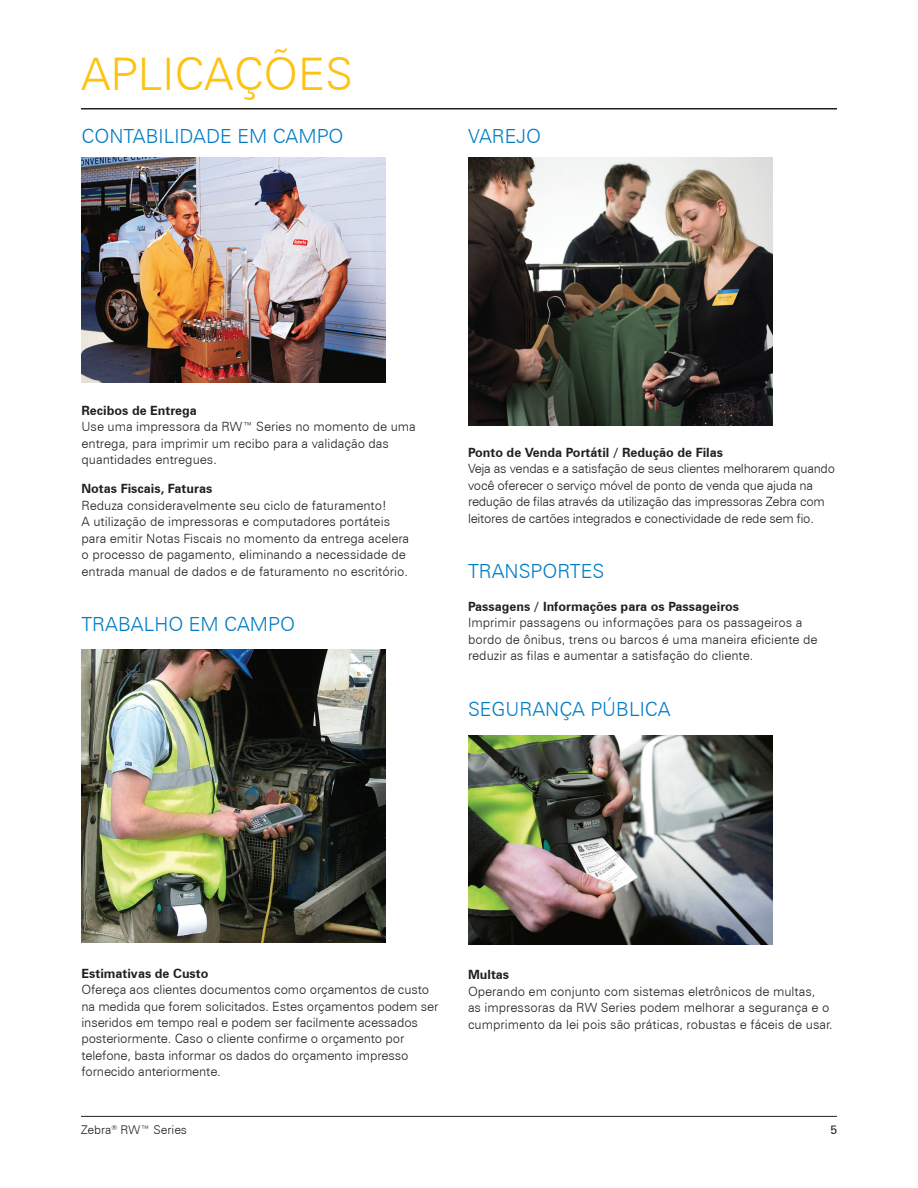
<style>
.page{position:relative;width:918px;height:1188px;background:#fff}
.page>*{position:absolute;margin:0;border:0;box-sizing:border-box;transform-origin:0 0}
.t1{font:300 45px "Zurich BT";color:#fec210}
.t2{font:300 19.5px "Zurich BT";color:#007cc2}
.t3{font:300 12.75px/16.5px "Zurich BT";letter-spacing:-.01em;color:#231f20}
.t4{font:700 12.75px "Zurich BT";color:#231f20}
.t5{font:300 12px "Zurich BT";color:#231f20}
.t6{font:12px "Zurich BT";color:#231f20}
</style>
<div class="page">
<hr style="left:81px;top:1116px;width:756px;height:1px;background:#231f20">
<img style="left:81px;top:158px;width:305px;height:224px">
<img style="left:82px;top:650px;width:304px;height:292px">
<hr style="left:81px;top:108px;width:756px;height:2px;background:#231f20">
<img style="left:468px;top:158px;width:304px;height:268px">
<img style="left:468px;top:735px;width:304px;height:210px">
<h1 class="t1" style="left:81px;top:47px;width:268px">Aplicações</h1>
<h2 class="t2" style="left:81px;top:125px;width:264px">Contabilidade em Campo</h2>
<h2 class="t2" style="left:468px;top:125px;width:75px">Var ejo</h2>
<p class="t4" style="left:81px;top:402px;width:117px">Recibos de Entrega</p>
<p class="t3" style="left:81px;top:418px;width:336px">Use uma impressora da RW™ Series no momento de uma entrega, para imprimir um recibo para a validação das quantidades entregues.</p>
<p class="t4" style="left:81px;top:481px;width:132px">Notas Fiscais, Faturas</p>
<p class="t3" style="left:81px;top:497px;width:329px">Reduza consideravelmente seu ciclo de faturamento!<br>A utilização de impressoras e computadores portáteis para emitir N otas Fiscais no momento da entrega acelera o processo de pagamento, eliminando a necessidade de entrada manual de dados e de faturamento no escritório.</p>
<h2 class="t2" style="left:81px;top:612px;width:215px">Trabalho em Campo</h2>
<p class="t4" style="left:468px;top:444px;width:257px">Ponto de Venda Portátil / Redução de Filas</p>
<p class="t3" style="left:468px;top:460px;width:369px">Veja as vendas e a satisfação de seus clientes melhorarem quando você oferecer o serviço móvel de ponto de venda que ajuda na redução de filas através da utilização das impressoras Zebra com leitores de cartões integrados e conectividade de rede sem fio.</p>
<h2 class="t2" style="left:468px;top:559px;width:136px">Transportes</h2>
<p class="t4" style="left:468px;top:598px;width:273px">Passagens / Informações para os Passageiros</p>
<p class="t3" style="left:468px;top:614px;width:351px">I mprimir passagens ou informações para os passageiros a bordo de ônibus, trens ou barcos é uma maneira eficiente de reduzir as filas e aumentar a satisfação do cliente.</p>
<h2 class="t2" style="left:468px;top:697px;width:204px">Segurança Pública</h2>
<p class="t4" style="left:81px;top:965px;width:129px">Estimativas de Custo</p>
<p class="t3" style="left:81px;top:981px;width:358px">Ofereça aos clientes documentos como orçamentos de custo na medida que forem solicitados. Estes orçamentos podem ser inseridos em tempo real e podem ser facilmente acessados posteriormente. Caso o cliente confirme o orçamento por telefone, basta informar os dados do orçamento impresso fornecido anteriormente.</p>
<p class="t4" style="left:468px;top:967px;width:43px">Multas</p>
<p class="t3" style="left:468px;top:983px;width:366px">Operando em conjunto com sistemas eletrônicos de multas,<br>as impressoras da RW Series podem melhorar a segurança e o cumprimento da lei pois são práticas, robustas e fáceis de usar.</p>
<p class="t5" style="left:81px;top:1122px;width:108px">Zebra<sup>®</sup> RW™ Series</p>
<p class="t6" style="left:830px;top:1122px;width:8px">5</p>
</div>
